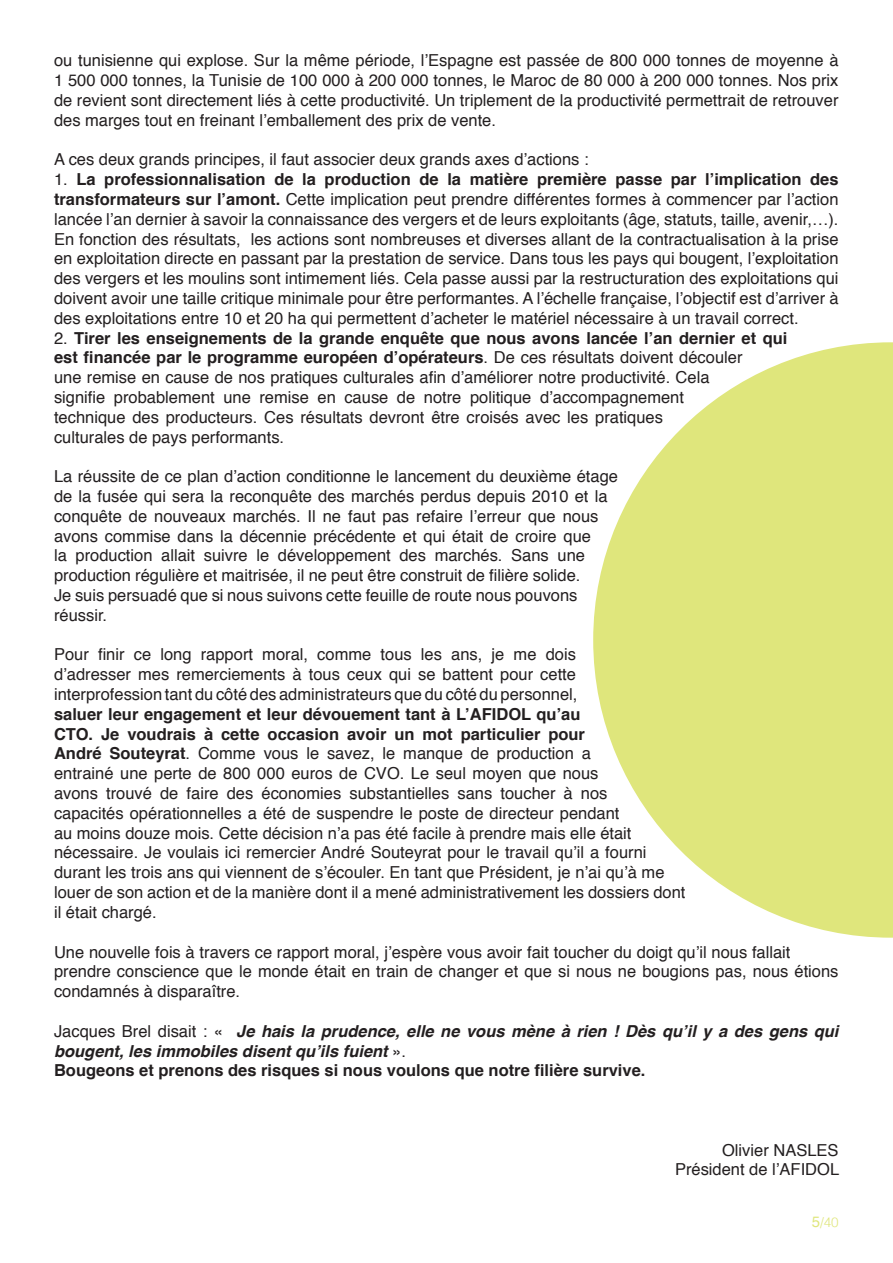
<style>
.page{position:relative;width:893px;height:1263px;background:#fff}
.page>*{position:absolute;margin:0;border:0;box-sizing:border-box;transform-origin:0 0}
.t1{font:16.5px/19.8px "Helvetica";color:#231f20}
.t2{font:italic 700 16.5px/19.8px "Helvetica";color:#231f20}
.t3{font:700 16.5px "Helvetica";color:#231f20}
.t4{font:300 13.5px "Helvetica";color:#dfe67c}
.s1{font-weight:700}
.s2{font-weight:400;font-style:normal}
.s3{font-weight:400;font-size:15px}
</style>
<div class="page">
<svg style="left:593px;top:342px;width:300px;height:596px;fill:#dfe67c"></svg>
<p class="t1" style="left:54px;top:51px;width:786px;text-align:justify">ou tunisienne qui explose. Sur la même période, l’Espagne est passée de 800 000 tonnes de moyenne à 1 500 000 tonnes, la Tunisie de 100 000 à 200 000 tonnes, le Maroc de 80 000 à 200 000 tonnes. Nos prix de revient sont directement liés à cette productivité. Un triplement de la productivité permettrait de retrouver des marges tout en freinant l’emballement des prix de vente.</p>
<p class="t1" style="left:54px;top:150px;width:536px">A ces deux grands principes, il faut associer deux grands axes d’actions :</p>
<p class="t1" style="left:54px;top:170px;width:786px;text-align:justify">1. <span class="s1">La professionnalisation de la production de la matière première passe par l’implication des transformateurs sur l’amont.</span> Cette implication peut prendre différentes formes à commencer par l’action lancée l’an dernier à savoir la connaissance des vergers et de leurs exploitants (âge, statuts, taille, avenir,…).<br>En fonction des résultats, les actions sont nombreuses et diverses allant de la contractualisation à la prise en exploitation directe en passant par la prestation de service. Dans tous les pays qui bougent, l’exploitation des vergers et les moulins sont intimement liés. Cela passe aussi par la restructuration des exploitations qui doivent avoir une taille critique minimale pour être performantes. A l’échelle française, l’objectif est d’arriver à des exploitations entre 10 et 20 ha qui permettent d’acheter le matériel nécessaire à un travail correct.</p>
<p class="t1" style="left:54px;top:328px;width:735px">2. <span class="s1">Tirer les enseignements de la grande enquête que nous avons lancée l’an dernier et qui est financée par le programme européen d’opérateurs</span>. De ces résultats doivent découler<br>une remise en cause de nos pratiques culturales afin d’améliorer notre productivité. Cela<br>signifie probablement une remise en cause de notre politique d’accompagnement<br>technique des producteurs. Ces résultats devront être croisés avec les pratiques<br>culturales de pays performants.</p>
<p class="t1" style="left:54px;top:467px;width:565px">La réussite de ce plan d’action conditionne le lancement du deuxième étage de la fusée qui sera la reconquête des marchés perdus depuis 2010 et la conquête de nouveaux marchés. Il ne faut pas refaire l’erreur que nous avons commise dans la décennie précédente et qui était de croire que<br>la production allait suivre le développement des marchés. Sans une production régulière et maitrisée, il ne peut être construit de filière solide.<br>Je suis persuadé que si nous suivons cette feuille de route nous pouvons réussir.</p>
<p class="t1" style="left:54px;top:645px;width:633px">Pour finir ce long rapport moral, comme tous les ans, je me dois<br>d’adresser mes remerciements à tous ceux qui se battent pour cette interprofession tant du côté des administrateurs que du côté du personnel,<br><span class="s1">saluer leur engagement et leur dévouement tant à L’AFIDOL qu’au<br>CTO. Je voudrais à cette occasion avoir un mot particulier pour<br>André Souteyrat</span>. Comme vous le savez, le manque de production a<br>entrainé une perte de 800 000 euros de CVO. Le seul moyen que nous<br>avons trouvé de faire des économies substantielles sans toucher à nos<br>capacités opérationnelles a été de suspendre le poste de directeur pendant<br>au moins douze mois. Cette décision n’a pas été facile à prendre mais elle était nécessaire. Je voulais ici remercier André Souteyrat pour le travail qu’il a fourni durant les trois ans qui viennent de s’écouler. En tant que Président, je n’ai qu’à me louer de son action et de la manière dont il a mené administrativement les dossiers dont il était chargé.</p>
<p class="t1" style="left:54px;top:942px;width:786px">Une nouvelle fois à travers ce rapport moral, j’espère vous avoir fait toucher du doigt qu’il nous fallait prendre conscience que le monde était en train de changer et que si nous ne bougions pas, nous étions condamnés à disparaître.</p>
<p class="t2" style="left:54px;top:1021px;width:786px"><span class="s2">Jacques Brel disait : «</span> Je hais la prudence, elle ne vous mène à rien ! Dès qu’il y a des gens qui bougent, les immobiles disent qu’ils fuient <span class="s2">».</span></p>
<p class="t3" style="left:54px;top:1057px;width:593px">Bougeons et prenons des risques si nous voulons que notre filière survive.</p>
<p class="t1" style="left:722px;top:1140px;width:118px">Olivier NASLES</p>
<p class="t1" style="left:675px;top:1160px;width:166px">Président de l’AFIDOL</p>
<p class="t4" style="left:812px;top:1211px;width:29px"><span class="s3">5</span>/40</p>
</div>
